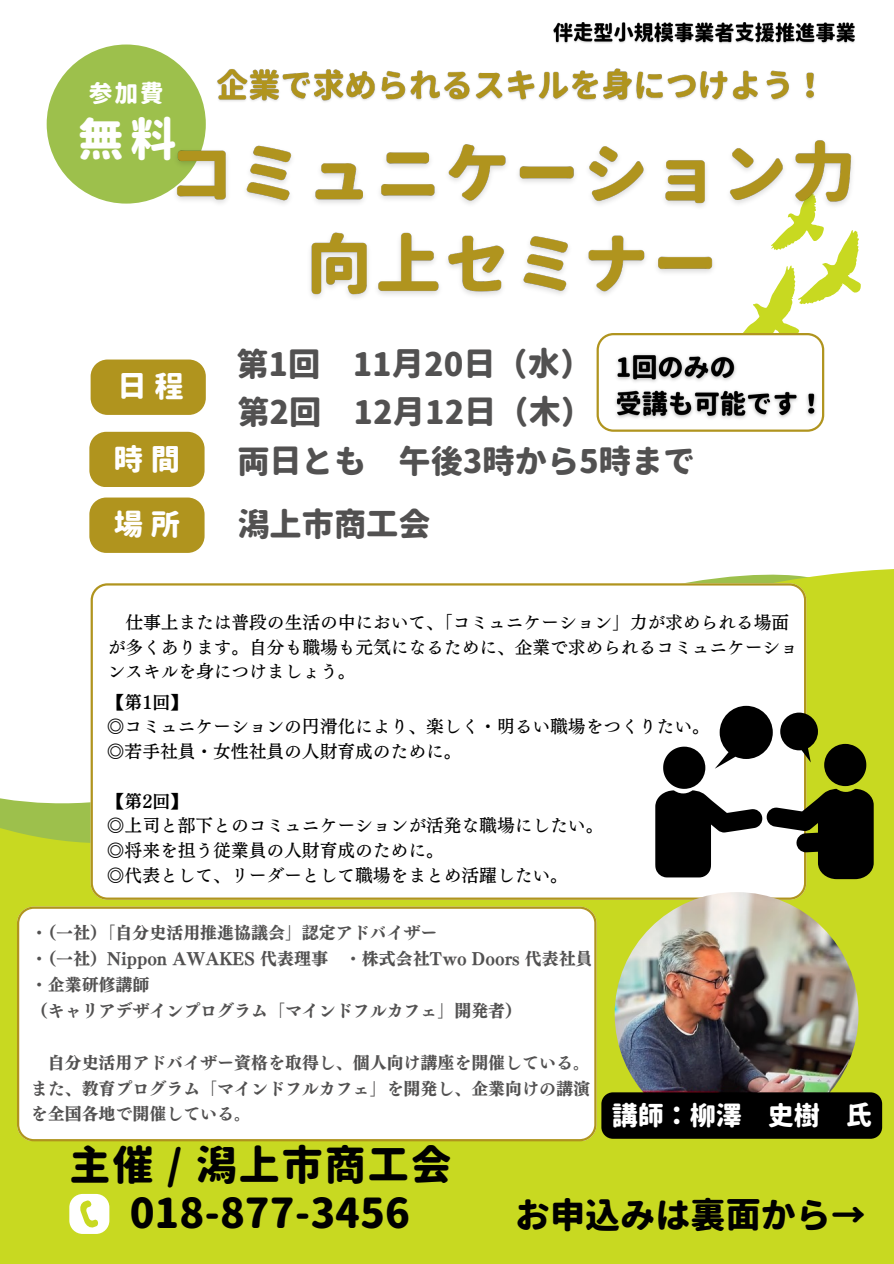
<style>
.page{position:relative;width:894px;height:1264px;background:#fff}
.page>*{position:absolute;margin:0;border:0;box-sizing:border-box;transform-origin:0 0}
.t1{font:800 45.9px "Gen Jyuu Gothic";color:#fff}
.t2{font:800 40.95px "Gen Jyuu Gothic";color:#000}
.t3{font:800 40.95px "Gen Jyuu Gothic";letter-spacing:.05em;color:#000}
.t4{font:800 35.1px "Gen Jyuu Gothic";color:#000}
.t5{font:800 32.25px "Gen Jyuu Gothic";color:#525151}
.t6{font:800 29.25px "Gen Jyuu Gothic";color:#fff}
.t7{font:800 25.95px "Gen Jyuu Gothic";color:#fff}
.t8{font:800 23.7px "Gen Jyuu Gothic";color:#fff}
.t9{font:17.7px/24.8px "Canva Telop Min Pro N D";color:#000}
.t10{font:17.7px "Telop Min Pro N B";color:#000}
.t11{font:800 16.95px/25.8px "Telop Min Pro N";color:#525151;text-align:justify}
</style>
<div class="page">
<svg style="left:0;top:525px;width:893px;height:341px"></svg>
<div style="left:0;top:866px;width:893px;height:397px;background:#c8d921"></div>
<div style="left:17px;top:906px;width:579px;height:235px;background:#fff"></div>
<svg style="left:91px;top:583px;width:715px;height:316px"></svg>
<svg style="left:69px;top:1193px;width:40px;height:40px"></svg>
<div style="left:47px;top:44px;width:159px;height:160px;background:#9dc04c;border-radius:50%"></div>
<svg style="left:91px;top:359px;width:115px;height:56px"></svg>
<div style="left:89px;top:432px;width:115px;height:55px;background:#b0941e"></div>
<svg style="left:89px;top:497px;width:115px;height:56px"></svg>
<img style="left:614px;top:892px;width:244px;height:243px;border-radius:50%">
<svg style="left:596px;top:310px;width:229px;height:122px"></svg>
<svg style="left:655px;top:705px;width:218px;height:174px"></svg>
<img style="left:167px;top:129px;width:694px;height:181px">
<img style="left:217px;top:68px;width:597px;height:34px">
<div style="left:601px;top:1092px;width:280px;height:46px;background:#000"></div>
<img style="left:553px;top:22px;width:302px;height:22px">
<img style="left:609px;top:347px;width:215px;height:77px">
<h6 class="t8" style="left:89px;top:76px;width:76px">参加費</h6>
<h2 class="t1" style="left:78px;top:106px;width:100px">無料</h2>
<p class="t6" style="left:117px;top:366px;width:68px">日程</p>
<h4 class="t6" style="left:114px;top:438px;width:68px">時間</h4>
<h5 class="t6" style="left:114px;top:504px;width:68px">場所</h5>
<h5 class="t5" style="left:236px;top:342px;width:357px">第1回 11月20日（水）</h5>
<h4 class="t5" style="left:237px;top:389px;width:357px">第2回 12月12日（木）</h4>
<h4 class="t5" style="left:237px;top:438px;width:459px">両日とも 午後3時から5時まで</h4>
<h5 class="t5" style="left:237px;top:501px;width:195px">潟上市商工会</h5>
<p class="t9" style="left:108px;top:609px;width:691px;text-indent:18px">仕事上または普段の生活の中において、「コミュニケーション」力が求められる場面が多くあります。自分も職場も元気になるために、企業で求められるコミュニケーションスキルを身につけましょう。</p>
<p class="t10" style="left:107px;top:693px;width:82px">【第1回】</p>
<p class="t9" style="left:107px;top:714px;width:604px">◎コミュニケーションの円滑化により、楽しく・明るい職場をつくりたい。</p>
<p class="t9" style="left:107px;top:739px;width:356px">◎若手社員・女性社員の人財育成のために。</p>
<p class="t10" style="left:107px;top:792px;width:82px">【第2回】</p>
<p class="t9" style="left:107px;top:813px;width:498px">◎上司と部下とのコミュニケーションが活発な職場にしたい。</p>
<p class="t9" style="left:107px;top:838px;width:338px">◎将来を担う従業員の人財育成のために。</p>
<h6 class="t9" style="left:107px;top:862px;width:462px">◎代表として、リーダーとして職場をまとめ活躍したい。</h6>
<p class="t11" style="left:31px;top:919px;width:408px">・（⼀社）「⾃分史活⽤推進協議会」認定アドバイザー</p>
<p class="t11" style="left:31px;top:945px;width:563px">・（⼀社）Nippon AWAKES 代表理事 ・株式会社Two Doors 代表社員</p>
<p class="t11" style="left:31px;top:971px;width:120px">・企業研修講師</p>
<p class="t11" style="left:31px;top:997px;width:492px">（キャリアデザインプログラム「マインドフルカフェ」開発者）</p>
<p class="t11" style="left:31px;top:1049px;width:560px;text-indent:17px">⾃分史活⽤アドバイザー資格を取得し、個⼈向け講座を開催している。また、教育プログラム「マインドフルカフェ」を開発し、企業向けの講演を全国各地で開催している。</p>
<p class="t7" style="left:611px;top:1096px;width:261px">講師：柳澤 史樹 氏</p>
<p class="t3" style="left:69px;top:1135px;width:384px">主催 / 潟上市商工会</p>
<p class="t2" style="left:130px;top:1183px;width:282px">018-877-3456</p>
<p class="t4" style="left:515px;top:1189px;width:352px">お申込みは裏面から→</p>
</div>
